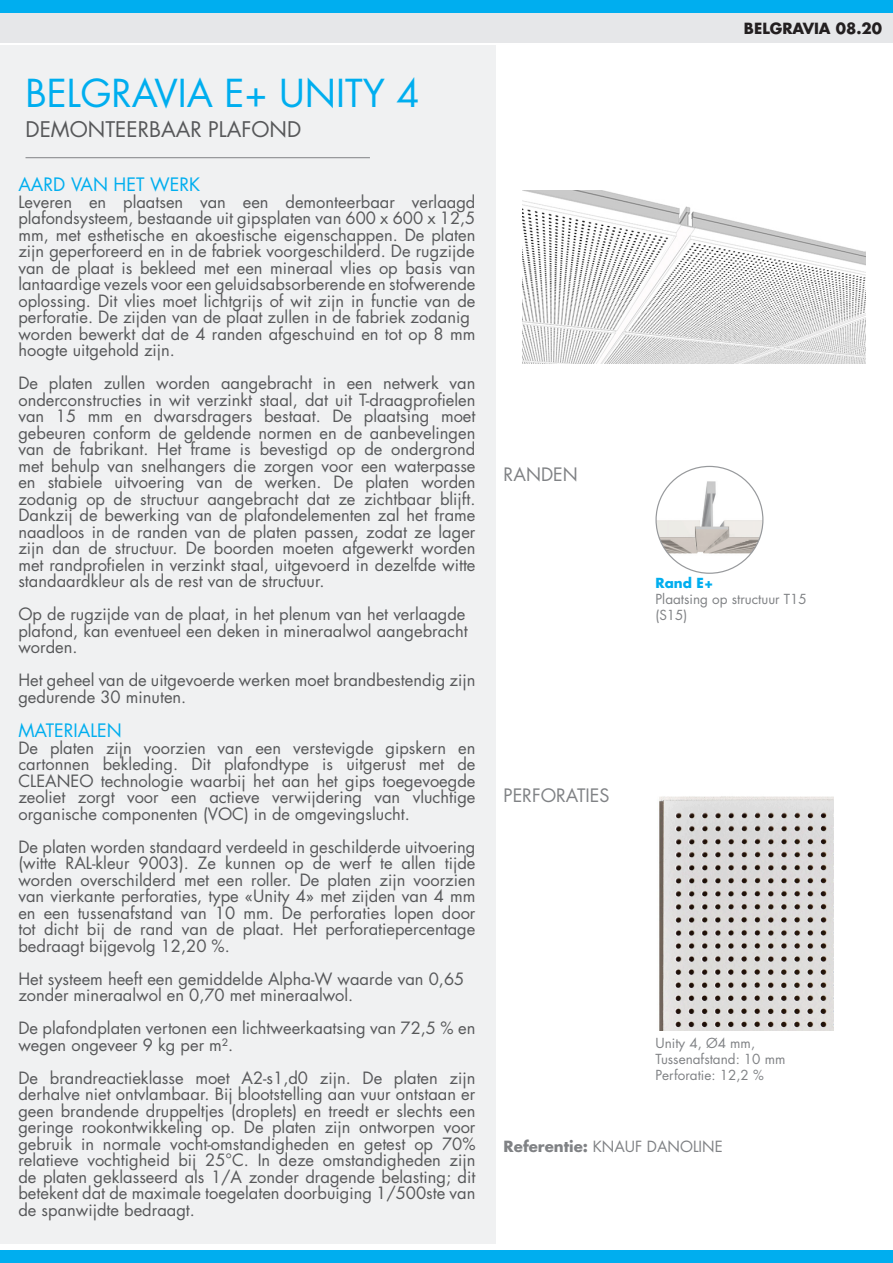
<style>
.page{position:relative;width:893px;height:1263px;background:#fff}
.page>*{position:absolute;margin:0;border:0;box-sizing:border-box;transform-origin:0 0}
.DIM_TEXT{font:37.5px "Futura Std";color:#00aeef}
.DIM_TEXT-2{font:21px "Futura Std";color:#57585a}
.Overskrift_brødtekst{font:18px "Futura Std";color:#00aeef}
.Overskrift_brødtekst-2{font:18px "Futura Std";color:#808285}
.DIM_TEXT-3{font:16.5px/16.5px "Futura Std";color:#57585a}
.Brødtekst{font:15px "Futura Std";color:#808285}
.DIM_TEXT-4{font:700 15px "Futura Std";color:#231f20}
.Brødtekst-2{font:13.5px/16.2px "Futura Std";color:#808285}
.Overskrift_brødtekst-3{font:13.5px "Futura Std";color:#808285}
.Overskrift_brødtekst-4{font:700 13.5px "Futura Std";color:#00aeef}
.s1{font-weight:700}
</style>
<div class="page">
<div style="left:0;top:1250px;width:893px;height:13px;background:#00aeef"></div>
<div style="left:0;top:45px;width:495px;height:1198px;background:#f0f1f2"></div>
<hr style="left:26px;top:157px;width:344px;height:1px;background:#808285">
<div style="left:0;top:0;width:893px;height:43px;background:#e6e7e9"></div>
<div style="left:0;top:0;width:893px;height:13px;background:#00aeef"></div>
<img style="left:656px;top:466px;width:107px;height:107px;border-radius:53px">
<img style="left:659px;top:796px;width:174px;height:234px">
<img style="left:523px;top:191px;width:342px;height:173px">
<p class="DIM_TEXT" style="left:26px;top:70px;width:396px">BELGRAVIA E+ UNITY 4</p>
<p class="DIM_TEXT-2" style="left:26px;top:116px;width:277px">DEMONTEERBAAR PLAFOND</p>
<p class="Overskrift_brødtekst" style="left:18px;top:173px;width:183px">AARD VAN HET WERK</p>
<p class="DIM_TEXT-3" style="left:18px;top:194px;width:459px">Leveren en plaatsen van een demonteerbaar verlaagd plafondsysteem, bestaande uit gipsplaten van 600 x 600 x 12,5</p>
<p class="DIM_TEXT-3" style="left:18px;top:227px;width:459px">mm, met esthetische en akoestische eigenschappen. De platen zijn geperforeerd en in de fabriek voorgeschilderd. De rugzijde</p>
<p class="DIM_TEXT-3" style="left:18px;top:260px;width:459px">van de plaat is bekleed met een mineraal vlies op basis van lantaardige vezels voor een geluidsabsorberende en stofwerende</p>
<p class="DIM_TEXT-3" style="left:18px;top:293px;width:459px">oplossing. Dit vlies moet lichtgrijs of wit zijn in functie van de perforatie. De zijden van de plaat zullen in de fabriek zodanig</p>
<p class="DIM_TEXT-3" style="left:18px;top:326px;width:458px">worden bewerkt dat de 4 randen afgeschuind en tot op 8 mm hoogte uitgehold zijn.</p>
<p class="DIM_TEXT-3" style="left:18px;top:375px;width:459px;text-align:justify">De platen zullen worden aangebracht in een netwerk van onderconstructies in wit verzinkt staal, dat uit T-draagprofielen van 15 mm en dwarsdragers bestaat. De plaatsing moet gebeuren conform de geldende normen en de aanbevelingen van de fabrikant. Het frame is bevestigd op de ondergrond met behulp van snelhangers die zorgen voor een waterpasse en stabiele uitvoering van de werken. De platen worden zodanig op de structuur aangebracht dat ze zichtbaar blijft.<br>Dankzij de bewerking van de plafondelementen zal het frame naadloos in de randen van de platen passen, zodat ze lager zijn dan de structuur. De boorden moeten afgewerkt worden met randprofielen in verzinkt staal, uitgevoerd in dezelfde witte standaardkleur als de rest van de structuur.</p>
<p class="DIM_TEXT-3" style="left:18px;top:606px;width:449px">Op de rugzijde van de plaat, in het plenum van het verlaagde</p>
<p class="DIM_TEXT-3" style="left:18px;top:623px;width:451px">plafond, kan eventueel een deken in mineraalwol aangebracht</p>
<p class="DIM_TEXT-3" style="left:18px;top:639px;width:61px">worden.</p>
<p class="DIM_TEXT-3" style="left:18px;top:672px;width:459px">Het geheel van de uitgevoerde werken moet brandbestendig zijn</p>
<p class="DIM_TEXT-3" style="left:18px;top:689px;width:169px">gedurende 30 minuten.</p>
<p class="Overskrift_brødtekst" style="left:18px;top:719px;width:105px">MATERIALEN</p>
<p class="DIM_TEXT-3" style="left:18px;top:739px;width:459px;text-align:justify">De platen zijn voorzien van een verstevigde gipskern en cartonnen bekleding. Dit plafondtype is uitgerust met de CLEANEO technologie waarbij het aan het gips toegevoegde zeoliet zorgt voor een actieve verwijdering van vluchtige organische componenten (VOC) in de omgevingslucht.</p>
<p class="DIM_TEXT-3" style="left:18px;top:838px;width:459px">De platen worden standaard verdeeld in geschilderde uitvoering</p>
<p class="DIM_TEXT-3" style="left:18px;top:855px;width:459px;text-align:justify">(witte RAL-kleur 9003). Ze kunnen op de werf te allen tijde worden overschilderd met een roller. De platen zijn voorzien van vierkante perforaties, type «Unity 4» met zijden van 4 mm en een tussenafstand van 10 mm. De perforaties lopen door tot dicht bij de rand van de plaat. Het perforatiepercentage bedraagt bijgevolg 12,20 %.</p>
<p class="DIM_TEXT-3" style="left:18px;top:970px;width:447px">Het systeem heeft een gemiddelde Alpha-W waarde van 0,65</p>
<p class="DIM_TEXT-3" style="left:18px;top:987px;width:336px">zonder mineraalwol en 0,70 met mineraalwol.</p>
<p class="DIM_TEXT-3" style="left:18px;top:1020px;width:459px">De plafondplaten vertonen een lichtweerkaatsing van 72,5 % en</p>
<p class="DIM_TEXT-3" style="left:18px;top:1036px;width:216px">wegen ongeveer 9 kg per m².</p>
<p class="DIM_TEXT-3" style="left:18px;top:1069px;width:459px">De brandreactieklasse moet A2-s1,d0 zijn. De platen zijn derhalve niet ontvlambaar. Bij blootstelling aan vuur ontstaan er</p>
<p class="DIM_TEXT-3" style="left:18px;top:1102px;width:459px;text-align:justify">geen brandende druppeltjes (droplets) en treedt er slechts een geringe rookontwikkeling op. De platen zijn ontworpen voor gebruik in normale vocht-omstandigheden en getest op 70% relatieve vochtigheid bij 25°C. In deze omstandigheden zijn de platen geklasseerd als 1/A zonder dragende belasting; dit betekent dat de maximale toegelaten doorbuiging 1/500ste van</p>
<p class="DIM_TEXT-3" style="left:18px;top:1201px;width:178px">de spanwijdte bedraagt.</p>
<p class="DIM_TEXT-4" style="left:744px;top:18px;width:140px">BELGRAVIA 08.20</p>
<p class="Overskrift_brødtekst-2" style="left:504px;top:463px;width:76px">RANDEN</p>
<p class="Overskrift_brødtekst-4" style="left:655px;top:573px;width:59px">Rand E+</p>
<p class="Overskrift_brødtekst-3" style="left:655px;top:590px;width:153px">Plaatsing op structuur T15</p>
<p class="Overskrift_brødtekst-3" style="left:655px;top:606px;width:33px">(S15)</p>
<p class="Overskrift_brødtekst-2" style="left:504px;top:783px;width:107px">PERFORATIES</p>
<p class="Brødtekst-2" style="left:655px;top:1035px;width:132px">Unity 4, Ø4 mm,<br>Tussenafstand: 10 mm</p>
<p class="Brødtekst-2" style="left:655px;top:1067px;width:110px">Perforatie: 12,2 %</p>
<p class="Brødtekst" style="left:504px;top:1137px;width:221px"><span class="s1">Referentie:</span> KNAUF DANOLINE</p>
</div>
